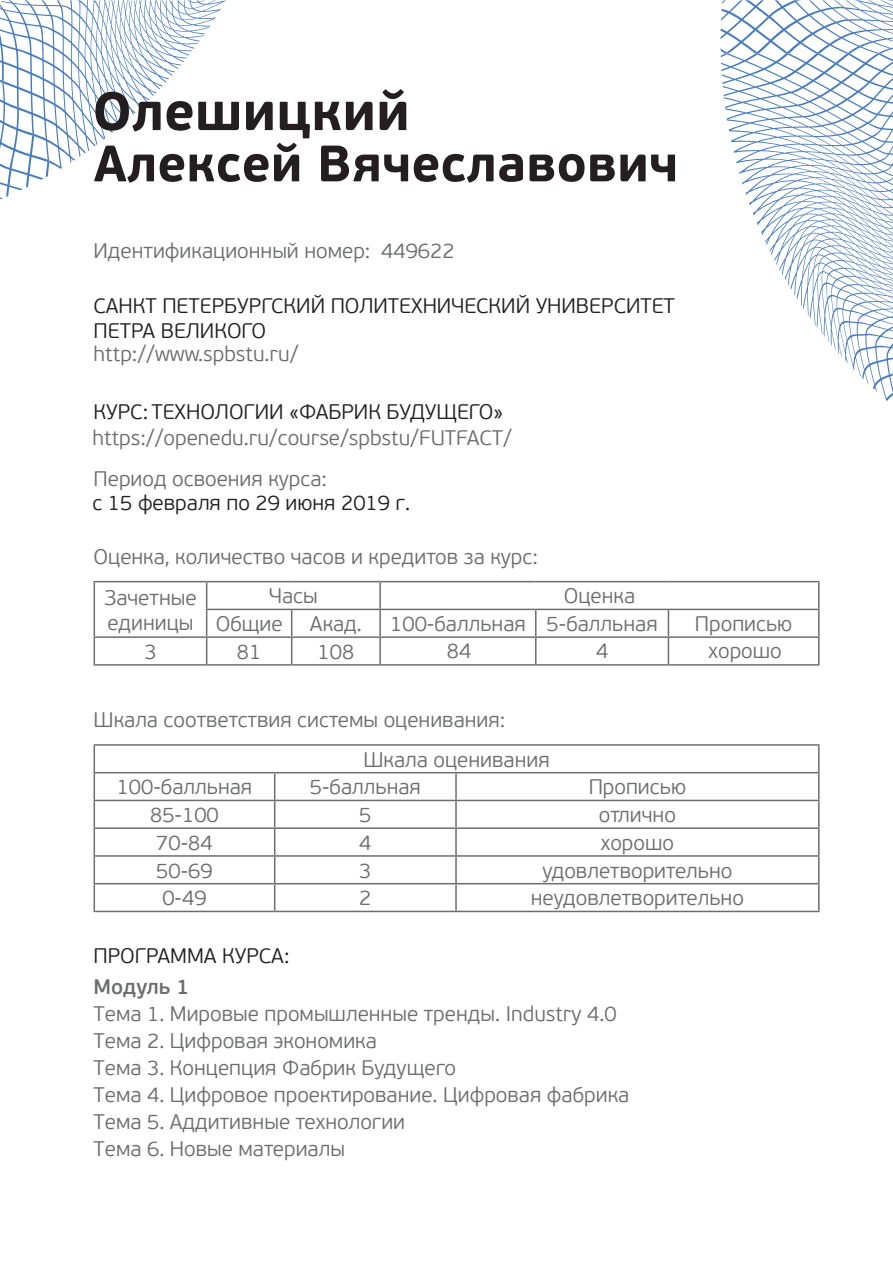
<style>
.page{position:relative;width:893px;height:1263px;background:#fff}
.page>*{position:absolute;margin:0;border:0;box-sizing:border-box;transform-origin:0 0}
.t1{font:700 54px "PF Beau Sans Pro";color:#231f20}
.t2{font:700 51px "PF Beau Sans Pro";color:#231f20}
.t3{font:300 21px/27px "PF Beau Sans Pro";color:#6c6d70}
.t4{font:300 21px/25.3px "PF Beau Sans Pro";color:#231f20}
.t5{font:600 21px "PF Beau Sans Pro";color:#6c6d70}
</style>
<div class="page">
<svg style="left:720px;top:0;width:173px;height:54px"></svg>
<svg style="left:720px;top:54px;width:173px;height:348px"></svg>
<svg style="left:0;top:0;width:226px;height:199px"></svg>
<hr style="left:94px;top:581px;width:113px;height:1px;background:#6c6d70">
<hr style="left:207px;top:581px;width:85px;height:1px;background:#6c6d70">
<hr style="left:292px;top:581px;width:88px;height:1px;background:#6c6d70">
<hr style="left:380px;top:581px;width:156px;height:1px;background:#6c6d70">
<hr style="left:379px;top:582px;width:2px;height:27px;background:#6c6d70">
<hr style="left:536px;top:581px;width:132px;height:1px;background:#6c6d70">
<hr style="left:668px;top:581px;width:151px;height:1px;background:#6c6d70">
<hr style="left:206px;top:609px;width:86px;height:1px;background:#6c6d70">
<hr style="left:292px;top:609px;width:88px;height:1px;background:#6c6d70">
<hr style="left:380px;top:609px;width:156px;height:1px;background:#6c6d70">
<hr style="left:379px;top:610px;width:2px;height:26px;background:#6c6d70">
<hr style="left:536px;top:609px;width:132px;height:1px;background:#6c6d70">
<hr style="left:668px;top:609px;width:151px;height:1px;background:#6c6d70">
<hr style="left:94px;top:636px;width:113px;height:2px;background:#6c6d70">
<svg style="left:94px;top:582px;width:1px;height:82px"></svg>
<hr style="left:207px;top:636px;width:85px;height:2px;background:#6c6d70">
<svg style="left:206px;top:582px;width:1px;height:82px"></svg>
<hr style="left:292px;top:636px;width:88px;height:2px;background:#6c6d70">
<svg style="left:291px;top:610px;width:1px;height:54px"></svg>
<hr style="left:380px;top:636px;width:156px;height:2px;background:#6c6d70">
<hr style="left:379px;top:638px;width:2px;height:26px;background:#6c6d70">
<hr style="left:536px;top:636px;width:132px;height:2px;background:#6c6d70">
<svg style="left:535px;top:610px;width:1px;height:54px"></svg>
<hr style="left:668px;top:636px;width:151px;height:2px;background:#6c6d70">
<svg style="left:668px;top:610px;width:1px;height:54px"></svg>
<svg style="left:818px;top:582px;width:1px;height:82px"></svg>
<hr style="left:94px;top:664px;width:113px;height:2px;background:#6c6d70">
<hr style="left:207px;top:664px;width:85px;height:2px;background:#6c6d70">
<hr style="left:292px;top:664px;width:88px;height:2px;background:#6c6d70">
<hr style="left:380px;top:664px;width:156px;height:2px;background:#6c6d70">
<hr style="left:536px;top:664px;width:132px;height:2px;background:#6c6d70">
<hr style="left:668px;top:664px;width:151px;height:2px;background:#6c6d70">
<hr style="left:94px;top:744px;width:181px;height:2px;background:#6c6d70">
<hr style="left:275px;top:744px;width:181px;height:2px;background:#6c6d70">
<hr style="left:456px;top:744px;width:363px;height:2px;background:#6c6d70">
<hr style="left:94px;top:772px;width:181px;height:1px;background:#6c6d70">
<hr style="left:275px;top:772px;width:181px;height:1px;background:#6c6d70">
<hr style="left:456px;top:772px;width:363px;height:1px;background:#6c6d70">
<hr style="left:455px;top:773px;width:2px;height:27px;background:#6c6d70">
<hr style="left:94px;top:800px;width:181px;height:1px;background:#6c6d70">
<hr style="left:275px;top:800px;width:181px;height:1px;background:#6c6d70">
<hr style="left:456px;top:800px;width:363px;height:1px;background:#6c6d70">
<hr style="left:455px;top:801px;width:2px;height:26px;background:#6c6d70">
<hr style="left:94px;top:827px;width:181px;height:2px;background:#6c6d70">
<hr style="left:275px;top:827px;width:181px;height:2px;background:#6c6d70">
<hr style="left:456px;top:827px;width:363px;height:2px;background:#6c6d70">
<hr style="left:455px;top:829px;width:2px;height:26px;background:#6c6d70">
<hr style="left:94px;top:855px;width:181px;height:2px;background:#6c6d70">
<hr style="left:275px;top:855px;width:181px;height:2px;background:#6c6d70">
<hr style="left:456px;top:855px;width:363px;height:2px;background:#6c6d70">
<hr style="left:455px;top:857px;width:2px;height:26px;background:#6c6d70">
<hr style="left:94px;top:883px;width:181px;height:1px;background:#6c6d70">
<svg style="left:94px;top:746px;width:1px;height:165px"></svg>
<hr style="left:275px;top:883px;width:181px;height:1px;background:#6c6d70">
<svg style="left:274px;top:773px;width:1px;height:138px"></svg>
<hr style="left:456px;top:883px;width:363px;height:1px;background:#6c6d70">
<hr style="left:455px;top:884px;width:2px;height:27px;background:#6c6d70">
<svg style="left:818px;top:746px;width:1px;height:165px"></svg>
<hr style="left:94px;top:911px;width:181px;height:1px;background:#6c6d70">
<hr style="left:275px;top:911px;width:181px;height:1px;background:#6c6d70">
<hr style="left:456px;top:911px;width:363px;height:1px;background:#6c6d70">
<h1 class="t1" style="left:92px;top:78px;width:319px">Олешицкий</h1>
<h2 class="t2" style="left:94px;top:132px;width:586px">Алексей Вячеславович</h2>
<p class="t3" style="left:94px;top:238px;width:278px">Идентификационный номер:</p>
<p class="t4" style="left:94px;top:293px;width:583px">САНКТ ПЕТЕРБУРГСКИЙ ПОЛИТЕХНИЧЕСКИЙ УНИВЕРСИТЕТ<br>ПЕТРА ВЕЛИКОГО</p>
<p class="t3" style="left:94px;top:341px;width:206px">http://www.spbstu.ru/</p>
<p class="t4" style="left:94px;top:399px;width:411px">КУРС:ТЕХНОЛОГИИ «ФАБРИК БУДУЩЕГО»</p>
<p class="t3" style="left:381px;top:238px;width:75px">449622</p>
<p class="t3" style="left:92px;top:425px;width:421px">https://openedu.ru/course/spbstu/FUTFACT/</p>
<p class="t3" style="left:94px;top:465px;width:235px">Период освоения курса:</p>
<p class="t4" style="left:92px;top:490px;width:319px">с 15 февраля по 29 июня 2019 г.</p>
<p class="t3" style="left:94px;top:544px;width:446px">Оценка, количество часов и кредитов за курс:</p>
<p class="t3" style="left:104px;top:585px;width:94px;line-height:25.2px">Зачетные единицы</p>
<p class="t3" style="left:269px;top:583px;width:50px">Часы</p>
<p class="t3" style="left:564px;top:583px;width:73px">Оценка</p>
<p class="t3" style="left:216px;top:611px;width:69px">Общие</p>
<p class="t3" style="left:310px;top:611px;width:53px">Акад.</p>
<p class="t3" style="left:390px;top:611px;width:269px">100-балльная 5-балльная</p>
<p class="t3" style="left:695px;top:611px;width:99px">Прописью</p>
<p class="t3" style="left:144px;top:638px;width:14px">3</p>
<p class="t3" style="left:237px;top:638px;width:26px">81</p>
<p class="t3" style="left:318px;top:638px;width:38px">108</p>
<p class="t3" style="left:447px;top:638px;width:26px">84</p>
<p class="t3" style="left:596px;top:638px;width:14px">4</p>
<p class="t3" style="left:709px;top:638px;width:75px">хорошо</p>
<p class="t3" style="left:94px;top:706px;width:413px">Шкала соответствия системы оценивания:</p>
<p class="t3" style="left:363px;top:746px;width:188px">Шкала оценивания</p>
<p class="t3" style="left:117px;top:774px;width:137px">100-балльная</p>
<p class="t3" style="left:310px;top:774px;width:113px">5-балльная</p>
<p class="t3" style="left:589px;top:774px;width:99px">Прописью</p>
<p class="t3" style="left:150px;top:802px;width:70px">85-100</p>
<p class="t3" style="left:359px;top:802px;width:14px">5</p>
<p class="t3" style="left:599px;top:802px;width:79px">отлично</p>
<p class="t3" style="left:156px;top:829px;width:58px">70-84</p>
<p class="t3" style="left:359px;top:829px;width:14px">4</p>
<p class="t3" style="left:601px;top:829px;width:75px">хорошо</p>
<p class="t3" style="left:156px;top:857px;width:58px">50-69</p>
<p class="t3" style="left:359px;top:857px;width:14px">3</p>
<p class="t3" style="left:542px;top:857px;width:192px">удовлетворительно</p>
<p class="t3" style="left:162px;top:885px;width:46px">0-49</p>
<p class="t3" style="left:359px;top:885px;width:14px">2</p>
<p class="t3" style="left:531px;top:885px;width:215px">неудовлетворительно</p>
<p class="t4" style="left:94px;top:943px;width:197px">ПРОГРАММА КУРСА:</p>
<p class="t5" style="left:94px;top:974px;width:97px">Модуль 1</p>
<p class="t3" style="left:94px;top:1001px;width:537px">Тема 1. Мировые промышленные тренды. Industry 4.0<br>Тема 2. Цифровая экономика<br>Тема 3. Концепция Фабрик Будущего<br>Тема 4. Цифровое проектирование. Цифровая фабрика Тема 5. Аддитивные технологии<br>Тема 6. Новые материалы</p>
</div>
